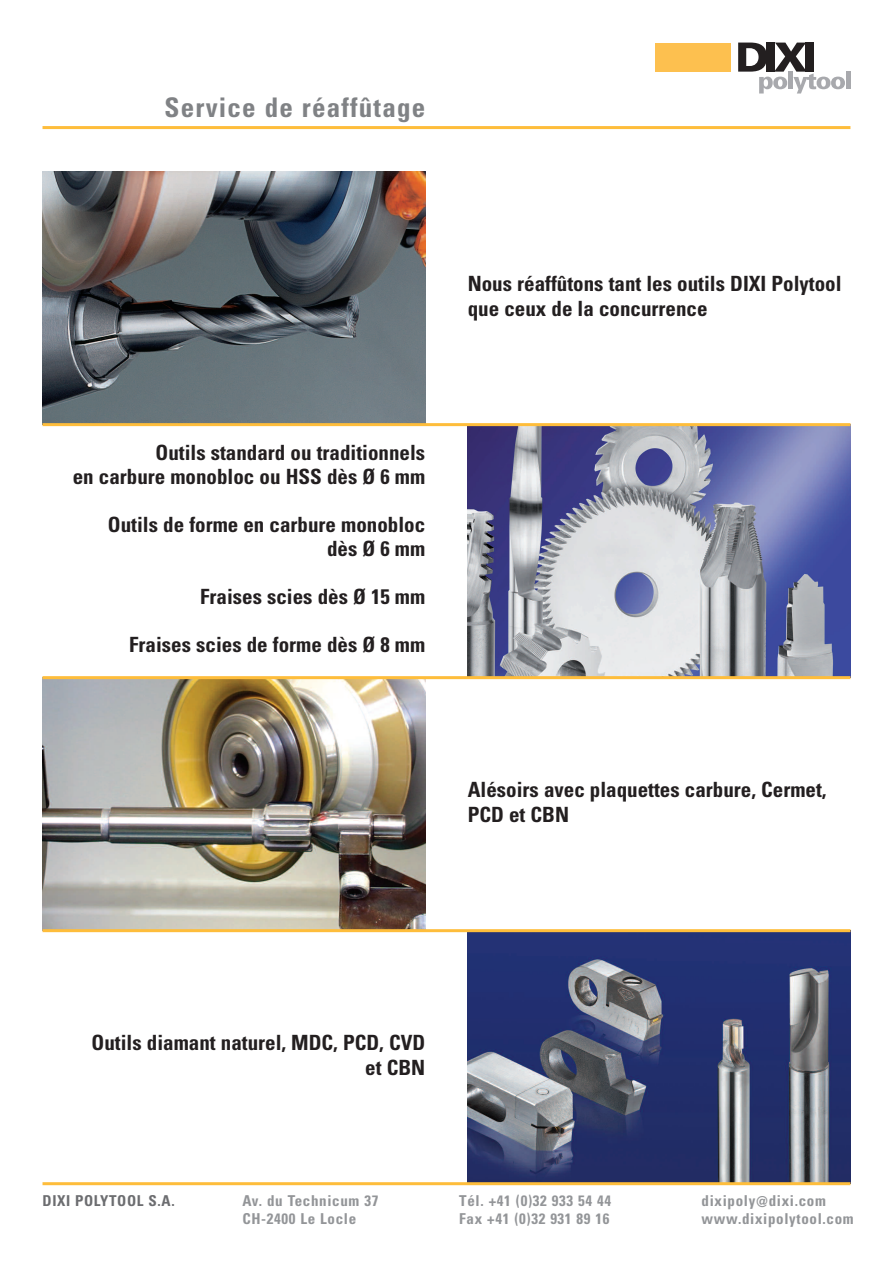
<style>
.page{position:relative;width:893px;height:1263px;background:#fff}
.page>*{position:absolute;margin:0;border:0;box-sizing:border-box;transform-origin:0 0}
.t1{font:700 condensed 27px "Univers";letter-spacing:.045em;color:#808285}
.t2{font:700 condensed 21px/25.2px "Univers";color:#231f20;text-align:right}
.t3{font:700 condensed 15px "Univers";letter-spacing:.045em;color:#939598}
.t4{font:700 condensed 15px "Univers";letter-spacing:.045em;color:#6c6d70}
</style>
<div class="page">
<img style="left:43px;top:172px;width:382px;height:251px">
<img style="left:468px;top:426px;width:382px;height:250px">
<hr style="left:43px;top:423px;width:807px;height:3px;background:#febd3b">
<svg style="left:738px;top:43px;width:107px;height:51px"></svg>
<div style="left:846px;top:72px;width:5px;height:17px;background:#a8a9ad"></div>
<div style="left:655px;top:43px;width:76px;height:28px;background:#fdc04f"></div>
<img style="left:43px;top:679px;width:382px;height:250px">
<img style="left:468px;top:932px;width:382px;height:250px">
<hr style="left:43px;top:676px;width:807px;height:3px;background:#febd3b">
<hr style="left:43px;top:929px;width:807px;height:3px;background:#febd3b">
<hr style="left:43px;top:1182px;width:807px;height:3px;background:#febd3b">
<hr style="left:43px;top:126px;width:807px;height:3px;background:#febd3b">
<p class="t1" style="left:165px;top:98px;width:262px">Service de réaffûtage</p>
<p class="t2" style="left:468px;top:272px;width:375px;text-align:left">Nous réaffûtons tant les outils DIXI Polytool que ceux de la concurrence</p>
<p class="t2" style="left:73px;top:443px;width:354px;line-height:24px">Outils standard ou traditionnels<br>en carbure monobloc ou HSS dès Ø 6 mm</p>
<p class="t2" style="left:108px;top:515px;width:319px;line-height:24px">Outils de forme en carbure monobloc dès Ø 6 mm</p>
<p class="t2" style="left:200px;top:586px;width:227px">Fraises scies dès Ø 15 mm</p>
<p class="t2" style="left:129px;top:634px;width:297px">Fraises scies de forme dès Ø 8 mm</p>
<p class="t2" style="left:468px;top:778px;width:360px;text-align:left">Alésoirs avec plaquettes carbure, Cermet,<br>PCD et CBN</p>
<p class="t2" style="left:92px;top:1031px;width:335px">Outils diamant naturel, MDC, PCD, CVD et CBN</p>
<p class="t4" style="left:43px;top:1195px;width:134px">DIXI POLYTOOL S.A.</p>
<p class="t3" style="left:242px;top:1195px;width:138px">Av. du Technicum 37</p>
<p class="t3" style="left:459px;top:1195px;width:153px">Tél. +41 (0)32 933 54 44</p>
<p class="t3" style="left:702px;top:1195px;width:126px">dixipoly@dixi.com</p>
<p class="t3" style="left:242px;top:1213px;width:115px">CH-2400 Le Locle</p>
<p class="t3" style="left:459px;top:1213px;width:152px">Fax +41 (0)32 931 89 16</p>
<p class="t3" style="left:702px;top:1213px;width:154px">www.dixipolytool.com</p>
</div>
